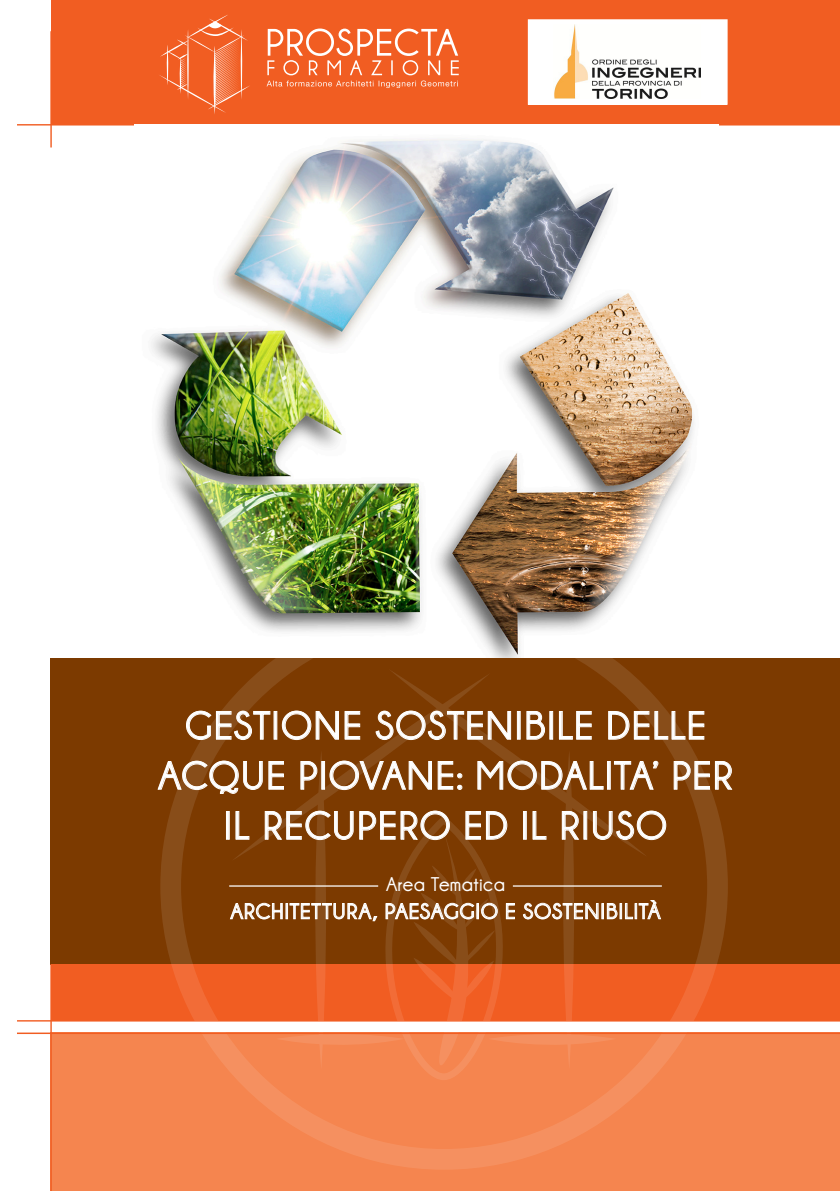
<style>
.page{position:relative;width:840px;height:1191px;background:#fff}
.page>*{position:absolute;margin:0;border:0;box-sizing:border-box;transform-origin:0 0}
.t1{font:700 40px/50px "Champagne&Limousines";letter-spacing:.04em;color:#fff;text-align:center}
.t2{font:700 22px "Champagne&Limousines";letter-spacing:.04em;color:#fff}
.t3{font:700 20px "Champagne&Limousines";letter-spacing:.02em;color:#fff}
</style>
<div class="page">
<hr style="left:17px;top:124px;width:822px;height:1px;background:#f15d22">
<hr style="left:50px;top:31px;width:2px;height:116px;background:#f15d22">
<div style="left:51px;top:0;width:788px;height:125px;background:#f15d22"></div>
<svg style="left:159px;top:15px;width:91px;height:99px"></svg>
<svg style="left:267px;top:29px;width:191px;height:46px"></svg>
<svg style="left:266px;top:81px;width:190px;height:7px"></svg>
<div style="left:528px;top:20px;width:198px;height:84px;background:#fff"></div>
<img style="left:554px;top:24px;width:145px;height:74px">
<div style="left:527px;top:19px;width:200px;height:86px;border:1px solid #fff"></div>
<div style="left:50px;top:658px;width:789px;height:306px;background:#7c3a00"></div>
<img style="left:151px;top:139px;width:543px;height:354px">
<div style="left:51px;top:1032px;width:788px;height:159px;background:#f5854f"></div>
<svg style="left:203px;top:1034px;width:482px;height:135px"></svg>
<svg style="left:276px;top:1034px;width:340px;height:49px"></svg>
<hr style="left:17px;top:1032px;width:822px;height:2px;background:#f15d22">
<hr style="left:17px;top:1020px;width:822px;height:1px;background:#f15d22">
<hr style="left:50px;top:964px;width:2px;height:227px;background:#f15d22">
<div style="left:51px;top:964px;width:788px;height:56px;background:#f15d22"></div>
<svg style="left:157px;top:493px;width:575px;height:527px"></svg>
<p class="t1" style="left:158px;top:700px;width:575px">GESTIONE SOSTENIBILE DELLE<br>ACQUE PIOVANE: MODALITA’ PER<br>IL RECUPERO ED IL RIUSO</p>
<p class="t3" style="left:386px;top:872px;width:120px">Area Tematica</p>
<p class="t2" style="left:230px;top:899px;width:431px">ARCHITETTURA, PAESAGGIO E SOSTENIBILITÀ</p>
</div>
